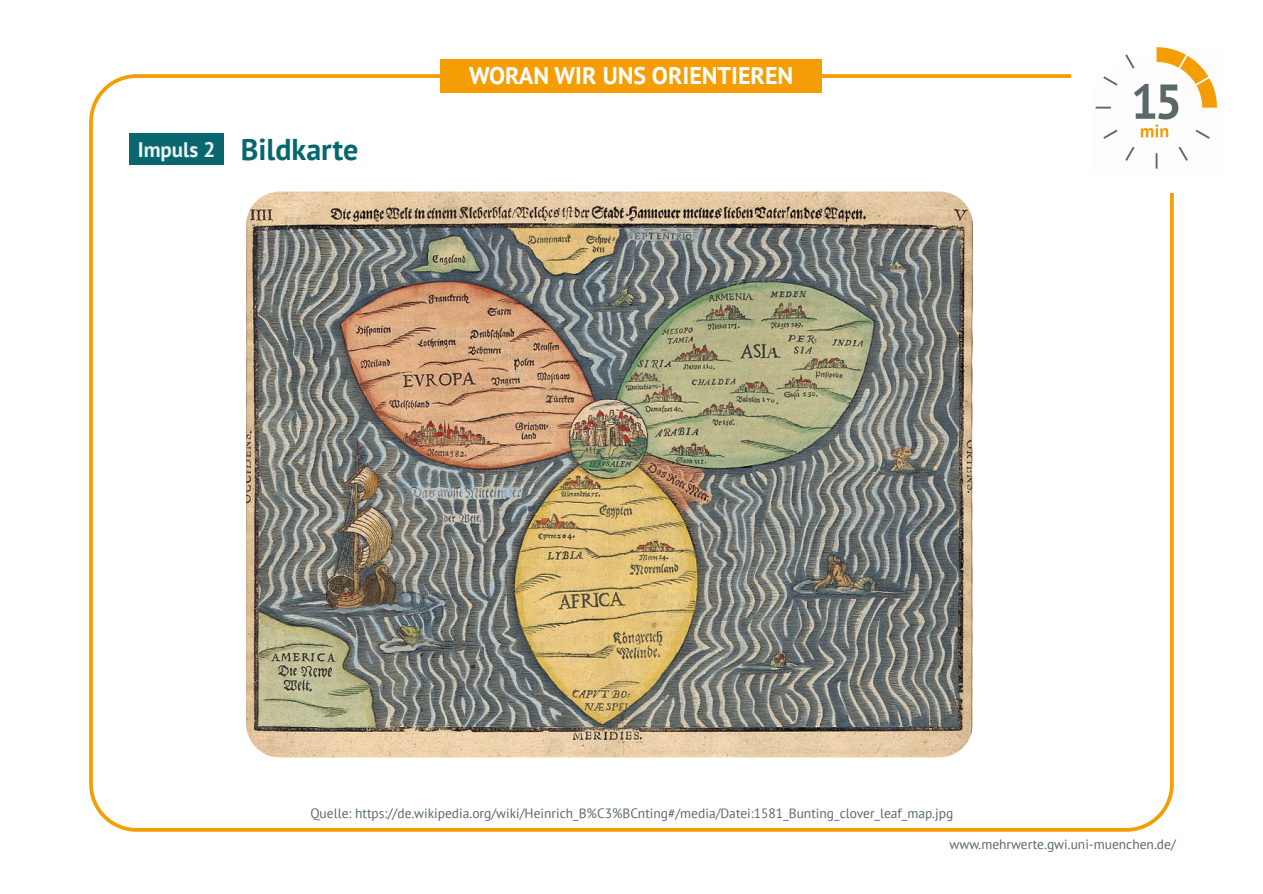
<style>
.page{position:relative;width:1263px;height:894px;background:#fff}
.page>*{position:absolute;margin:0;border:0;box-sizing:border-box;transform-origin:0 0}
.t1{font:700 30px "PT Sans";color:#07666e}
.t2{font:700 24px "PT Sans";color:#fff}
.t3{font:13.5px "PT Sans";color:#596869}
.s1{font-size:21px;color:#ecf3f3}
</style>
<div class="page">
<img style="left:1095px;top:47px;width:123px;height:122px">
<div style="left:440px;top:59px;width:382px;height:34px;background:#f59d05"></div>
<div style="left:129px;top:133px;width:95px;height:32px;background:#07666e"></div>
<img style="left:246px;top:191px;width:727px;height:566px;border-radius:34px">
<h1 class="t1" style="left:138px;top:137px;width:222px"><span class="s1">Impuls 2</span> Bildkarte</h1>
<h2 class="t2" style="left:469px;top:66px;width:326px">WORAN WIR UNS ORIENTIEREN</h2>
<p class="t3" style="left:310px;top:807px;width:644px">Quelle: https://de.wikipedia.org/wiki/Heinrich_B%C3%BCnting#/media/Datei:1581_Bunting_clover_leaf_map.jpg</p>
<p class="t3" style="left:950px;top:838px;width:228px">www.mehrwerte.gwi.uni-muenchen.de/</p>
</div>
